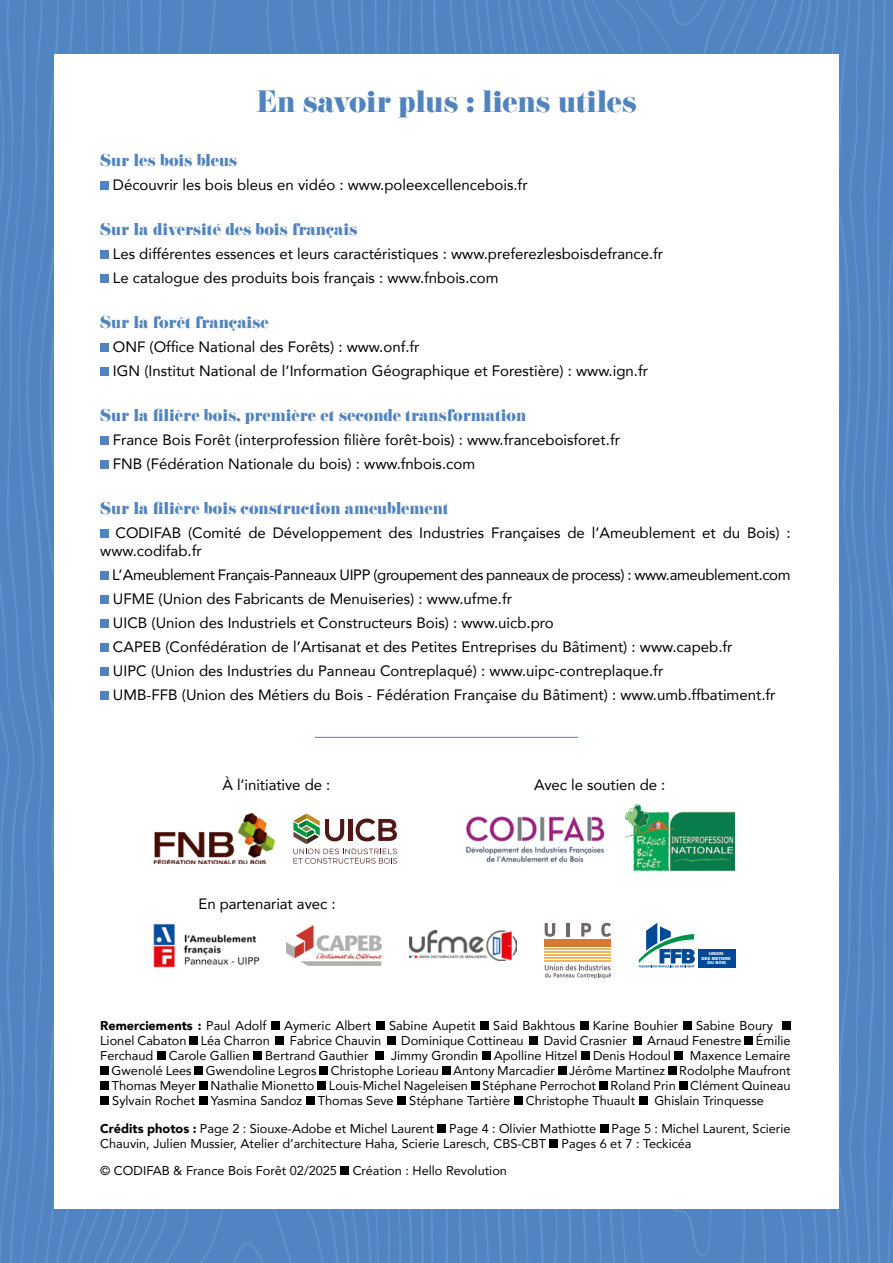
<style>
.page{position:relative;width:893px;height:1263px;background:#fff}
.page>*{position:absolute;margin:0;border:0;box-sizing:border-box;transform-origin:0 0}
.t1{font:27px "Eloquent JF Pro";color:#5184be}
.t2{font:15px/24px "Avenir";color:#000}
.t3{font:15px "Eloquent JF Pro";color:#5184be}
.t4{font:12.75px/15px "Avenir";color:#000}
.t5{font:900 12.75px "Avenir";color:#000}
.t6{font:900 4.05px/4.2px "Univers";color:#fff;text-align:center}
.s1{font-weight:400}
.s2{font-weight:900}
</style>
<div class="page">
<img style="left:0;top:0;width:893px;height:1263px">
<div style="left:54px;top:54px;width:785px;height:1155px;background:#fff"></div>
<img style="left:154px;top:813px;width:121px;height:51px">
<div style="left:100px;top:181px;width:9px;height:9px;background:#5184be"></div>
<div style="left:100px;top:250px;width:9px;height:9px;background:#5184be"></div>
<div style="left:100px;top:274px;width:9px;height:9px;background:#5184be"></div>
<div style="left:100px;top:343px;width:9px;height:9px;background:#5184be"></div>
<div style="left:100px;top:367px;width:9px;height:9px;background:#5184be"></div>
<div style="left:100px;top:436px;width:9px;height:9px;background:#5184be"></div>
<div style="left:100px;top:460px;width:9px;height:9px;background:#5184be"></div>
<div style="left:100px;top:529px;width:9px;height:9px;background:#5184be"></div>
<div style="left:100px;top:571px;width:9px;height:9px;background:#5184be"></div>
<div style="left:100px;top:595px;width:9px;height:9px;background:#5184be"></div>
<div style="left:100px;top:619px;width:9px;height:9px;background:#5184be"></div>
<div style="left:100px;top:643px;width:9px;height:9px;background:#5184be"></div>
<div style="left:100px;top:667px;width:9px;height:9px;background:#5184be"></div>
<div style="left:100px;top:691px;width:9px;height:9px;background:#5184be"></div>
<div style="left:437px;top:1124px;width:9px;height:9px;background:#000"></div>
<div style="left:600px;top:1124px;width:8px;height:9px;background:#000"></div>
<div style="left:550px;top:1139px;width:8px;height:9px;background:#000"></div>
<div style="left:271px;top:1022px;width:9px;height:8px;background:#000"></div>
<div style="left:376px;top:1022px;width:8px;height:8px;background:#000"></div>
<div style="left:480px;top:1022px;width:9px;height:8px;background:#000"></div>
<div style="left:580px;top:1022px;width:8px;height:8px;background:#000"></div>
<div style="left:683px;top:1022px;width:8px;height:8px;background:#000"></div>
<div style="left:782px;top:1022px;width:9px;height:8px;background:#000"></div>
<div style="left:189px;top:1037px;width:9px;height:8px;background:#000"></div>
<div style="left:276px;top:1037px;width:8px;height:8px;background:#000"></div>
<div style="left:387px;top:1037px;width:8px;height:8px;background:#000"></div>
<div style="left:529px;top:1037px;width:9px;height:8px;background:#000"></div>
<div style="left:633px;top:1037px;width:8px;height:8px;background:#000"></div>
<div style="left:744px;top:1037px;width:9px;height:8px;background:#000"></div>
<div style="left:157px;top:1052px;width:8px;height:8px;background:#000"></div>
<div style="left:253px;top:1052px;width:9px;height:8px;background:#000"></div>
<div style="left:376px;top:1052px;width:8px;height:8px;background:#000"></div>
<div style="left:482px;top:1052px;width:8px;height:8px;background:#000"></div>
<div style="left:581px;top:1052px;width:9px;height:8px;background:#000"></div>
<div style="left:674px;top:1052px;width:9px;height:8px;background:#000"></div>
<div style="left:100px;top:1067px;width:9px;height:8px;background:#000"></div>
<div style="left:195px;top:1067px;width:8px;height:8px;background:#000"></div>
<div style="left:319px;top:1067px;width:9px;height:8px;background:#000"></div>
<div style="left:442px;top:1067px;width:8px;height:8px;background:#000"></div>
<div style="left:558px;top:1067px;width:8px;height:8px;background:#000"></div>
<div style="left:668px;top:1067px;width:8px;height:8px;background:#000"></div>
<div style="left:100px;top:1082px;width:9px;height:8px;background:#000"></div>
<div style="left:199px;top:1082px;width:9px;height:8px;background:#000"></div>
<div style="left:317px;top:1082px;width:9px;height:8px;background:#000"></div>
<div style="left:471px;top:1082px;width:8px;height:8px;background:#000"></div>
<div style="left:599px;top:1082px;width:9px;height:8px;background:#000"></div>
<div style="left:679px;top:1082px;width:8px;height:8px;background:#000"></div>
<div style="left:100px;top:1097px;width:9px;height:8px;background:#000"></div>
<div style="left:199px;top:1097px;width:8px;height:8px;background:#000"></div>
<div style="left:306px;top:1097px;width:8px;height:8px;background:#000"></div>
<div style="left:397px;top:1097px;width:9px;height:8px;background:#000"></div>
<div style="left:514px;top:1097px;width:8px;height:8px;background:#000"></div>
<div style="left:639px;top:1097px;width:8px;height:8px;background:#000"></div>
<hr style="left:315px;top:737px;width:263px;height:1px;background:#5184be">
<img style="left:466px;top:816px;width:139px;height:46px">
<img style="left:624px;top:804px;width:111px;height:67px">
<svg style="left:293px;top:814px;width:104px;height:50px"></svg>
<img style="left:286px;top:925px;width:97px;height:41px">
<img style="left:154px;top:924px;width:106px;height:43px">
<img style="left:410px;top:930px;width:106px;height:30px">
<div style="left:698px;top:949px;width:38px;height:18px;background:#004996"></div>
<svg style="left:639px;top:923px;width:56px;height:45px"></svg>
<svg style="left:545px;top:923px;width:10px;height:14px"></svg>
<svg style="left:567px;top:923px;width:3px;height:13px"></svg>
<svg style="left:581px;top:923px;width:10px;height:13px"></svg>
<svg style="left:601px;top:923px;width:10px;height:14px"></svg>
<hr style="left:545px;top:949px;width:66px;height:1px;background:#e9b85f">
<hr style="left:545px;top:960px;width:66px;height:1px;background:#e9b85f">
<hr style="left:545px;top:957px;width:66px;height:2px;background:#e9b85f">
<hr style="left:545px;top:954px;width:66px;height:2px;background:#e9b85f">
<hr style="left:545px;top:951px;width:66px;height:2px;background:#e9b85f">
<div style="left:545px;top:939px;width:66px;height:8px;background:#d77a36"></div>
<svg style="left:545px;top:964px;width:66px;height:15px"></svg>
<div style="left:341px;top:1166px;width:8px;height:9px;background:#000"></div>
<h1 class="t1" style="left:256px;top:87px;width:382px">En savoir plus : liens utiles</h1>
<p class="t3" style="left:100px;top:152px;width:138px">Sur les bois bleus</p>
<p class="t2" style="left:113px;top:172px;width:416px">Découvrir les bois bleus en vidéo : www.poleexcellencebois.fr</p>
<p class="t3" style="left:100px;top:221px;width:259px">Sur la diversité des bois français</p>
<p class="t2" style="left:113px;top:241px;width:552px">Les différentes essences et leurs caractéristiques : www.preferezlesboisdefrance.fr<br>Le catalogue des produits bois français : www.fnbois.com</p>
<p class="t3" style="left:100px;top:314px;width:170px">Sur la forêt française</p>
<p class="t2" style="left:113px;top:334px;width:537px">ONF (Office National des Forêts) : www.onf.fr<br>IGN (Institut National de l’Information Géographique et Forestière) : www.ign.fr</p>
<p class="t3" style="left:100px;top:407px;width:427px">Sur la filière bois, première et seconde transformation</p>
<p class="t2" style="left:113px;top:427px;width:509px">France Bois Forêt (interprofession filière forêt-bois) : www.franceboisforet.fr<br>FNB (Fédération Nationale du bois) : www.fnbois.com</p>
<p class="t3" style="left:100px;top:500px;width:350px">Sur la filière bois construction ameublement</p>
<p class="t2" style="left:100px;top:523px;width:692px;line-height:18px;text-indent:15px">CODIFAB (Comité de Développement des Industries Françaises de l’Ameublement et du Bois) : www.codifab.fr</p>
<p class="t2" style="left:112px;top:562px;width:680px">L’Ameublement Français-Panneaux UIPP (groupement des panneaux de process) : www.ameublement.com UFME (Union des Fabricants de Menuiseries) : www.ufme.fr<br>UICB (Union des Industriels et Constructeurs Bois) : www.uicb.pro<br>CAPEB (Confédération de l’Artisanat et des Petites Entreprises du Bâtiment) : www.capeb.fr<br>UIPC (Union des Industries du Panneau Contreplaqué) : www.uipc-contreplaque.fr<br>UMB-FFB (Union des Métiers du Bois - Fédération Française du Bâtiment) : www.umb.ffbatiment.fr</p>
<p class="t2" style="left:222px;top:772px;width:109px">À l’initiative de :</p>
<p class="t2" style="left:534px;top:772px;width:133px">Avec le soutien de :</p>
<p class="t2" style="left:199px;top:891px;width:138px">En partenariat avec :</p>
<p class="t6" style="left:701px;top:952px;width:31px">UNION<br>DES METIERS<br>DU BOIS</p>
<p class="t5" style="left:100px;top:1015px;width:168px">Remerciements : <span class="s1">Paul Adolf</span></p>
<p class="t4" style="left:284px;top:1018px;width:89px">Aymeric Albert</p>
<p class="t4" style="left:389px;top:1018px;width:88px">Sabine Aupetit</p>
<p class="t4" style="left:493px;top:1018px;width:83px">Said Bakhtous</p>
<p class="t4" style="left:593px;top:1018px;width:87px">Karine Bouhier</p>
<p class="t4" style="left:696px;top:1018px;width:78px">Sabine Boury</p>
<p class="t4" style="left:100px;top:1033px;width:171px">Lionel Cabaton Léa Charron</p>
<p class="t4" style="left:290px;top:1033px;width:93px">Fabrice Chauvin</p>
<p class="t4" style="left:401px;top:1033px;width:124px">Dominique Cottineau</p>
<p class="t4" style="left:544px;top:1033px;width:85px">David Crasnier</p>
<p class="t4" style="left:647px;top:1033px;width:145px">Arnaud Fenestre Émilie</p>
<p class="t4" style="left:100px;top:1048px;width:270px">Ferchaud Carole Gallien Bertrand Gauthier</p>
<p class="t4" style="left:391px;top:1048px;width:281px">Jimmy Grondin Apolline Hitzel Denis Hodoul</p>
<p class="t4" style="left:112px;top:1048px;width:680px;text-align:justify;text-indent:578px">Maxence Lemaire Gwenolé Lees Gwendoline Legros Christophe Lorieau Antony Marcadier Jérôme Martinez Rodolphe Maufront Thomas Meyer Nathalie Mionetto Louis-Michel Nageleisen Stéphane Perrochot Roland Prin Clément Quineau Sylvain Rochet Yasmina Sandoz Thomas Seve Stéphane Tartière Christophe Thuault</p>
<p class="t4" style="left:654px;top:1093px;width:111px">Ghislain Trinquesse</p>
<p class="t4" style="left:100px;top:1120px;width:692px"><span class="s2">Crédits photos :</span> Page 2 : Siouxe-Adobe et Michel Laurent Page 4 : Olivier Mathiotte Page 5 : Michel Laurent, Scierie<br>Chauvin, Julien Mussier, Atelier d’architecture Haha, Scierie Laresch, CBS-CBT Pages 6 et 7 : Teckicéa</p>
<p class="t4" style="left:100px;top:1163px;width:408px">© CODIFAB &amp; France Bois Forêt 02/2025 Création : Hello Revolution</p>
</div>
